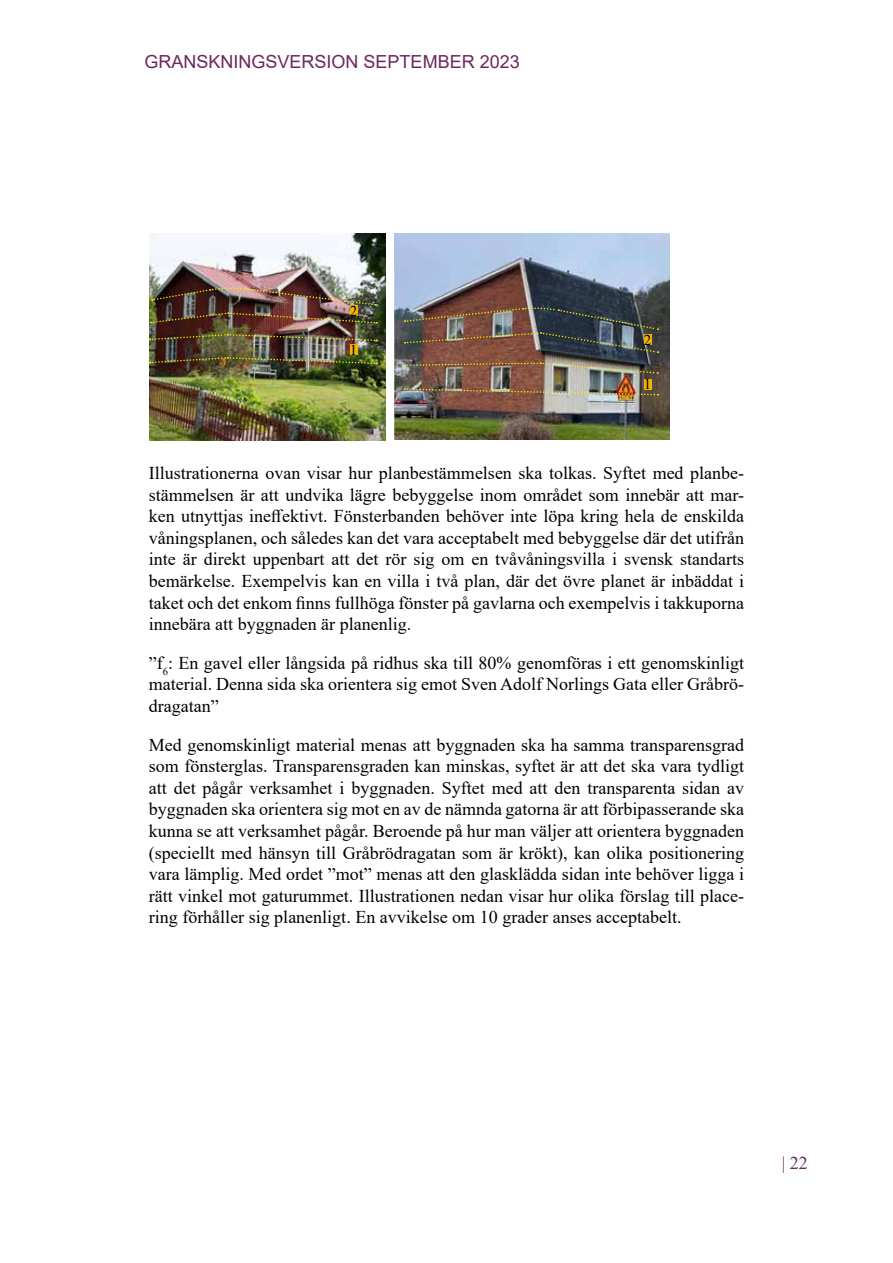
<style>
.page{position:relative;width:893px;height:1263px;background:#fff}
.page>*{position:absolute;margin:0;border:0;box-sizing:border-box;transform-origin:0 0}
.t1{font:18px/21.6px "Times New Roman";color:#000;text-align:justify}
.t2{font:18px "Arial";color:#6d285e}
.t3{font:18px "Times New Roman";color:#6d285e}
.t4{font:15px "Times New Roman";color:#000}
</style>
<div class="page">
<img style="left:149px;top:234px;width:237px;height:206px">
<img style="left:150px;top:356px;width:227px;height:9px">
<img style="left:150px;top:333px;width:227px;height:9px">
<img style="left:151px;top:312px;width:226px;height:12px">
<img style="left:152px;top:287px;width:224px;height:19px">
<div style="left:350px;top:345px;width:7px;height:10px;background:#f1b300"></div>
<div style="left:350px;top:305px;width:7px;height:11px;background:#f1b300"></div>
<img style="left:394px;top:234px;width:276px;height:205px">
<img style="left:404px;top:388px;width:254px;height:8px">
<img style="left:404px;top:362px;width:254px;height:12px">
<img style="left:404px;top:307px;width:254px;height:47px">
<div style="left:644px;top:379px;width:7px;height:10px;background:#f1b300"></div>
<div style="left:644px;top:334px;width:7px;height:11px;background:#f1b300"></div>
<p class="t2" style="left:145px;top:50px;width:377px">GRANSKNINGSVERSION SEPTEMBER 2023</p>
<p class="t4" style="left:350px;top:300px;width:9px">2</p>
<p class="t4" style="left:350px;top:339px;width:9px">1</p>
<p class="t4" style="left:644px;top:329px;width:9px">2</p>
<p class="t4" style="left:644px;top:374px;width:9px">1</p>
<p class="t1" style="left:149px;top:462px;width:597px">Illustrationerna ovan visar hur planbestämmelsen ska tolkas. Syftet med planbe&shy;stämmelsen är att undvika lägre bebyggelse inom området som innebär att mar&shy;ken utnyttjas ineffektivt. Fönsterbanden behöver inte löpa kring hela de enskilda våningsplanen, och således kan det vara acceptabelt med bebyggelse där det utifrån inte är direkt uppenbart att det rör sig om en tvåvåningsvilla i svensk standarts bemärkelse. Exempelvis kan en villa i två plan, där det övre planet är inbäddat i taket och det enkom finns fullhöga fönster på gavlarna och exempelvis i takkuporna innebära att byggnaden är planenlig.</p>
<p class="t1" style="left:149px;top:651px;width:597px">”f<sub>6</sub>: En gavel eller långsida på ridhus ska till 80% genomföras i ett genomskinligt material. Denna sida ska orientera sig emot Sven Adolf Norlings Gata eller Gråbrö&shy;dragatan”</p>
<p class="t1" style="left:149px;top:733px;width:597px">Med genomskinligt material menas att byggnaden ska ha samma transparensgrad som fönsterglas. Transparensgraden kan minskas, syftet är att det ska vara tydligt att det pågår verksamhet i byggnaden. Syftet med att den transparenta sidan av byggnaden ska orientera sig mot en av de nämnda gatorna är att förbipasserande ska kunna se att verksamhet pågår. Beroende på hur man väljer att orientera byggnaden (speciellt med hänsyn till Gråbrödragatan som är krökt), kan olika positionering vara lämplig. Med ordet ”mot” menas att den glasklädda sidan inte behöver ligga i rätt vinkel mot gaturummet. Illustrationen nedan visar hur olika förslag till place&shy;ring förhåller sig planenligt. En avvikelse om 10 grader anses acceptabelt.</p>
<p class="t3" style="left:782px;top:1150px;width:28px">| 22</p>
</div>
